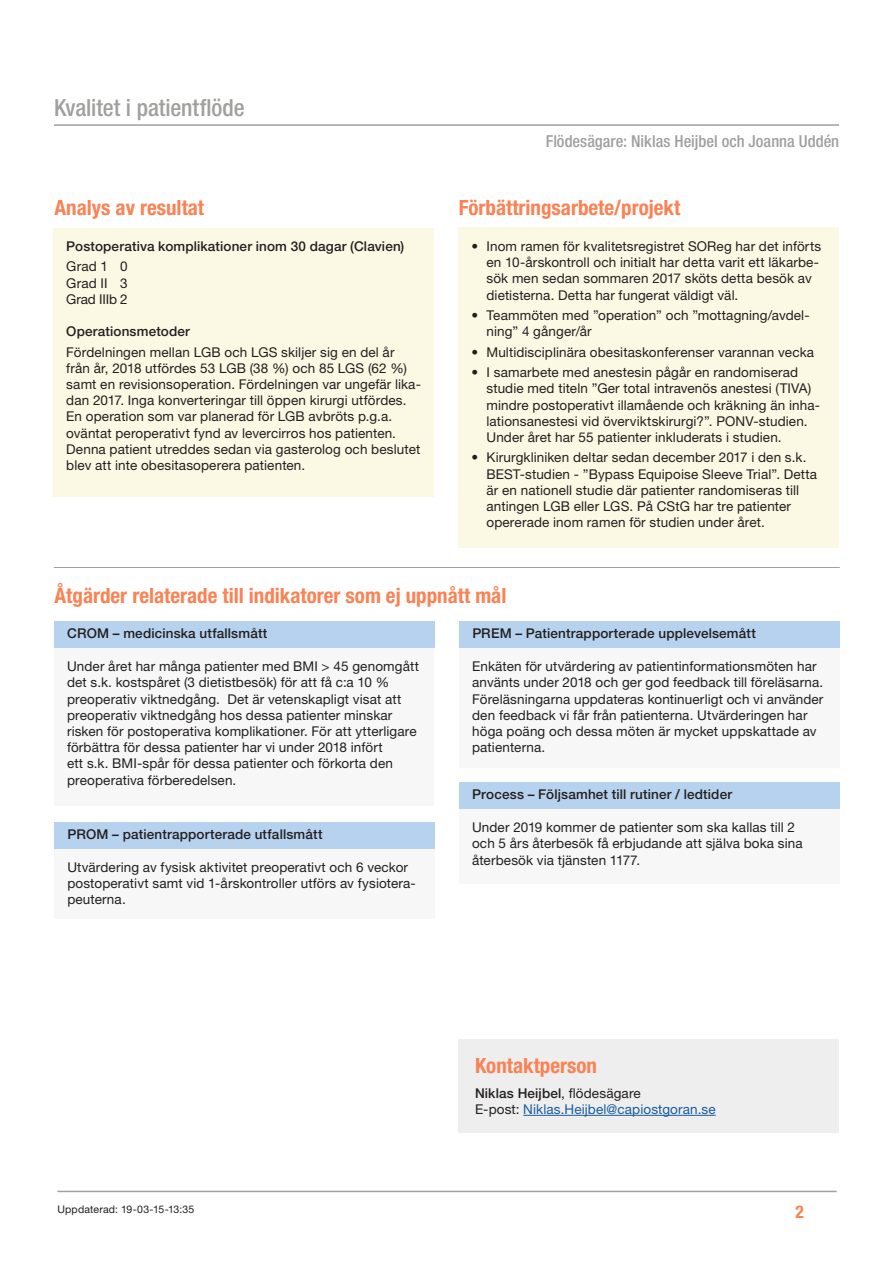
<style>
.page{position:relative;width:893px;height:1263px;background:#fff}
.page>*{position:absolute;margin:0;border:0;box-sizing:border-box;transform-origin:0 0}
.t1{font:500 condensed 23.55px "Helvetica Neue LT";letter-spacing:-.005em;color:#a0a09e}
._2__Rubrik_2{font:700 condensed 21px "Helvetica Neue LT";color:#fa8254}
._2__Rubrik_3{font:700 condensed 21px "Helvetica Neue LT";color:#fa8254}
.t2{font:700 condensed 17.55px "Helvetica Neue LT";color:#fa8254}
.Sidhuvud_text{font:500 condensed 16.5px "Helvetica Neue LT";color:#a0a09e}
._1__Normal{font:13.5px/16.2px "Helvetica Neue LT";letter-spacing:.01em;color:#231f20}
._2__Rubrik_4_Vit{font:500 13.5px "Helvetica Neue LT";letter-spacing:.01em;color:#231f20}
._2__Rubrik_4{font:500 13.5px "Helvetica Neue LT";letter-spacing:.01em;color:#231f20}
._1__Normal-2{font:13.5px "Helvetica Neue LT";letter-spacing:.01em;color:#175d9e}
._1__Normal-3{font:500 13.5px "Helvetica Neue LT";letter-spacing:.01em;color:#231f20}
._1__Normal-4{font:13.5px "Helvetica Neue LT";letter-spacing:-.015em;color:#231f20}
.t3{font:10.5px "Helvetica Neue LT";letter-spacing:.015em;color:#231f20}
.s1{font-weight:400}
.s2{color:#231f20}
</style>
<div class="page">
<hr style="left:54px;top:124px;width:785px;height:2px;background:#a0a09e">
<hr style="left:57px;top:1191px;width:780px;height:1px;background:#a0a09e">
<div style="left:54px;top:228px;width:380px;height:268px;background:#fbf8e3"></div>
<div style="left:54px;top:648px;width:380px;height:157px;background:#f7f7f7"></div>
<div style="left:54px;top:621px;width:381px;height:27px;background:#b7d2ee"></div>
<hr style="left:54px;top:567px;width:786px;height:1px;background:#a0a09e">
<div style="left:458px;top:1040px;width:380px;height:93px;background:#eee"></div>
<hr style="left:523px;top:1115px;width:193px;height:1px;background:#175d9e">
<div style="left:459px;top:228px;width:380px;height:320px;background:#fbf8e3"></div>
<div style="left:459px;top:648px;width:381px;height:119px;background:#f7f7f7"></div>
<div style="left:460px;top:621px;width:380px;height:27px;background:#b7d2ee"></div>
<div style="left:459px;top:809px;width:381px;height:74px;background:#f7f7f7"></div>
<div style="left:459px;top:782px;width:381px;height:27px;background:#b7d2ee"></div>
<div style="left:55px;top:848px;width:380px;height:70px;background:#f7f7f7"></div>
<div style="left:55px;top:822px;width:380px;height:26px;background:#b7d2ee"></div>
<h1 class="t1" style="left:54px;top:94px;width:192px">Kvalitet i patientflöde</h1>
<p class="_2__Rubrik_2" style="left:55px;top:195px;width:151px">Analys av resultat</p>
<p class="_2__Rubrik_4" style="left:66px;top:238px;width:340px">Postoperativa komplikationer inom 30 dagar (Clavien)</p>
<p class="_1__Normal" style="left:66px;top:258px;width:63px">Grad 1 0</p>
<p class="_1__Normal" style="left:66px;top:275px;width:63px">Grad II 3</p>
<p class="_1__Normal-4" style="left:66px;top:291px;width:63px">Grad IIIb 2</p>
<p class="_2__Rubrik_4" style="left:66px;top:323px;width:125px">Operationsmetoder</p>
<p class="_1__Normal" style="left:66px;top:344px;width:356px">Fördelningen mellan LGB och LGS skiljer sig en del år från år, 2018 utfördes 53 LGB (38 %) och 85 LGS (62 %) samt en revisionsoperation. Fördelningen var ungefär lika&shy;dan 2017. Inga konverteringar till öppen kirurgi utfördes.<br>En operation som var planerad för LGB avbröts p.g.a. oväntat peroperativt fynd av levercirros hos patienten.<br>Denna patient utreddes sedan via gasterolog och beslutet blev att inte obesitasoperera patienten.</p>
<p class="Sidhuvud_text" style="left:546px;top:131px;width:295px">Flödesägare: Niklas Heijbel och Joanna Uddén</p>
<p class="_2__Rubrik_2" style="left:459px;top:195px;width:223px">Förbättringsarbete/projekt</p>
<p class="_1__Normal" style="left:486px;top:238px;width:336px;text-indent:-15px">• Inom ramen för kvalitetsregistret SOReg har det införts en 10-årskontroll och initialt har detta varit ett läkarbe&shy;sök men sedan sommaren 2017 sköts detta besök av dietisterna. Detta har fungerat väldigt väl.</p>
<p class="_1__Normal" style="left:486px;top:307px;width:325px;text-indent:-15px">• Teammöten med ”operation” och ”mottagning/avdel&shy;ning” 4 gånger/år</p>
<p class="_1__Normal" style="left:471px;top:344px;width:344px">• Multidisciplinära obesitaskonferenser varannan vecka</p>
<p class="_1__Normal" style="left:486px;top:364px;width:335px;text-indent:-15px">• I samarbete med anestesin pågår en randomiserad studie med titeln ”Ger total intravenös anestesi (TIVA) mindre postoperativt illamående och kräkning än inha&shy;lationsanestesi vid överviktskirurgi?”. PONV-studien.<br>Under året har 55 patienter inkluderats i studien.</p>
<p class="_1__Normal" style="left:486px;top:449px;width:332px;text-indent:-15px">• Kirurgkliniken deltar sedan december 2017 i den s.k.<br>BEST-studien - ”Bypass Equipoise Sleeve Trial”. Detta är en nationell studie där patienter randomiseras till antingen LGB eller LGS. På CStG har tre patienter opererade inom ramen för studien under året.</p>
<p class="_2__Rubrik_2" style="left:55px;top:582px;width:453px">Åtgärder relaterade till indikatorer som ej uppnått mål</p>
<p class="_2__Rubrik_4_Vit" style="left:67px;top:625px;width:202px">CROM – medicinska utfallsmått</p>
<p class="_1__Normal" style="left:67px;top:658px;width:353px">Under året har många patienter med BMI &gt; 45 genomgått det s.k. kostspåret (3 dietistbesök) för att få c:a 10 % preoperativ viktnedgång. Det är vetenskapligt visat att preoperativ viktnedgång hos dessa patienter minskar risken för postoperativa komplikationer. För att ytterligare förbättra för dessa patienter har vi under 2018 infört<br>ett s.k. BMI-spår för dessa patienter och förkorta den preoperativa förberedelsen.</p>
<p class="_2__Rubrik_4_Vit" style="left:68px;top:826px;width:257px">PROM – patientrapporterade utfallsmått</p>
<p class="_1__Normal" style="left:67px;top:858px;width:350px">Utvärdering av fysisk aktivitet preoperativt och 6 veckor postoperativt samt vid 1-årskontroller utförs av fysiotera&shy;peuterna.</p>
<p class="_2__Rubrik_4_Vit" style="left:472px;top:625px;width:285px">PREM – Patientrapporterade upplevelsemått</p>
<p class="_1__Normal" style="left:472px;top:658px;width:353px">Enkäten för utvärdering av patientinformationsmöten har använts under 2018 och ger god feedback till föreläsarna.<br>Föreläsningarna uppdateras kontinuerligt och vi använder den feedback vi får från patienterna. Utvärderingen har höga poäng och dessa möten är mycket uppskattade av patienterna.</p>
<p class="_2__Rubrik_4_Vit" style="left:472px;top:786px;width:261px">Process – Följsamhet till rutiner / ledtider</p>
<p class="_1__Normal" style="left:472px;top:819px;width:332px">Under 2019 kommer de patienter som ska kallas till 2 och 5 års återbesök få erbjudande att själva boka sina återbesök via tjänsten 1177.</p>
<p class="t3" style="left:57px;top:1203px;width:138px">Uppdaterad: 19-03-15-13:35</p>
<p class="_2__Rubrik_3" style="left:475px;top:1053px;width:124px">Kontaktperson</p>
<p class="_1__Normal-3" style="left:475px;top:1085px;width:167px">Niklas Heijbel<span class="s1">, flödesägare</span></p>
<p class="_1__Normal-2" style="left:475px;top:1101px;width:242px"><span class="s2">E-post:</span> Niklas.Heijbel@capiostgoran.se</p>
<p class="t2" style="left:796px;top:1201px;width:10px">2</p>
</div>
